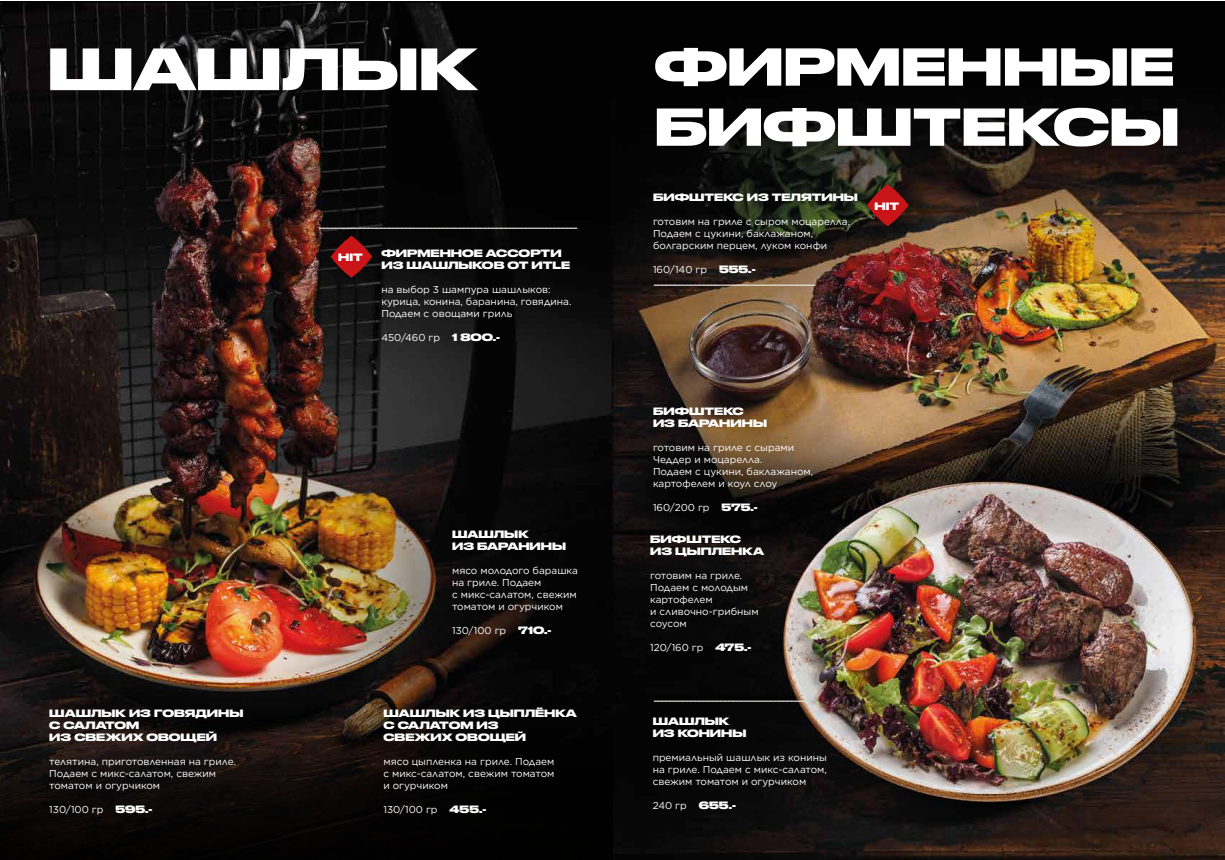
<style>
.page{position:relative;width:1225px;height:860px;background:#fff}
.page>*{position:absolute;margin:0;border:0;box-sizing:border-box;transform-origin:0 0}
.t1{font:700 56px "Druk Wide Cy";color:#fff}
.t2{font:700 50.1px/60.1px "Druk Wide Cy";color:#fff}
.t3{font:10px/12px "Gotham";color:#fff}
.t4{font:700 10px/12px "Druk Wide Cy";color:#fff}
.s1{font-family:"Druk Wide Cy";font-weight:700}
</style>
<div class="page">
<img style="left:0;top:1px;width:1225px;height:859px">
<svg style="left:0;top:696px;width:612px;height:164px;background:#0c0807"></svg>
<svg style="left:331px;top:236px;width:41px;height:42px;background:#751112"></svg>
<svg style="left:867px;top:184px;width:41px;height:42px;background:#7d1815"></svg>
<svg style="left:654px;top:701px;width:152px;height:1px"></svg>
<svg style="left:654px;top:285px;width:162px;height:1px"></svg>
<svg style="left:319px;top:228px;width:258px;height:1px"></svg>
<h1 class="t1" style="left:48px;top:23px;width:431px">ШАШЛЫК</h1>
<h2 class="t2" style="left:654px;top:33px;width:526px">ФИРМЕННЫЕ<br>БИФШТЕКСЫ</h2>
<p class="t4" style="left:49px;top:706px;width:195px">ШАШЛЫК ИЗ ГОВЯДИНЫ<br>С САЛАТОМ<br>ИЗ СВЕЖИХ ОВОЩЕЙ</p>
<p class="t3" style="left:49px;top:755px;width:188px">телятина, приготовленная на гриле.<br>Подаем с микс-салатом, свежим томатом и огурчиком</p>
<p class="t3" style="left:49px;top:803px;width:105px">130/100 гр <span class="s1">595.-</span></p>
<p class="t4" style="left:338px;top:251px;width:26px">HIT</p>
<p class="t4" style="left:381px;top:246px;width:190px">ФИРМЕННОЕ АССОРТИ<br>ИЗ ШАШЛЫКОВ ОТ ИTLE</p>
<p class="t3" style="left:381px;top:283px;width:192px">на выбор 3 шампура шашлыков: курица, конина, баранина, говядина.<br>Подаем с овощами гриль</p>
<p class="t3" style="left:381px;top:331px;width:120px">450/460 гр <span class="s1">1 800.-</span></p>
<p class="t4" style="left:452px;top:528px;width:115px">ШАШЛЫК<br>ИЗ БАРАНИНЫ</p>
<p class="t3" style="left:452px;top:564px;width:127px">мясо молодого барашка на гриле. Подаем<br>с микс-салатом, свежим томатом и огурчиком</p>
<p class="t3" style="left:452px;top:624px;width:101px">130/100 гр <span class="s1">710.-</span></p>
<p class="t4" style="left:383px;top:706px;width:195px">ШАШЛЫК ИЗ ЦЫПЛЁНКА<br>С САЛАТОМ ИЗ<br>СВЕЖИХ ОВОЩЕЙ</p>
<p class="t3" style="left:383px;top:755px;width:172px;text-align:justify">мясо цыпленка на гриле. Подаем с микс-салатом, свежим томатом и огурчиком</p>
<p class="t3" style="left:383px;top:803px;width:104px">130/100 гр <span class="s1">455.-</span></p>
<p class="t4" style="left:653px;top:190px;width:206px">БИФШТЕКС ИЗ ТЕЛЯТИНЫ</p>
<p class="t3" style="left:653px;top:215px;width:199px">готовим на гриле с сыром моцарелла.<br>Подаем с цукини, баклажаном, болгарским перцем, луком конфи</p>
<p class="t3" style="left:653px;top:263px;width:104px">160/140 гр <span class="s1">555.-</span></p>
<p class="t4" style="left:874px;top:199px;width:26px">HIT</p>
<p class="t4" style="left:653px;top:404px;width:115px">БИФШТЕКС<br>ИЗ БАРАНИНЫ</p>
<p class="t3" style="left:653px;top:441px;width:162px">готовим на гриле с сырами<br>Чеддер и моцарелла.<br>Подаем с цукини, баклажаном, картофелем и коул слоу</p>
<p class="t3" style="left:653px;top:501px;width:106px">160/200 гр <span class="s1">575.-</span></p>
<p class="t4" style="left:650px;top:532px;width:115px">БИФШТЕКС<br>ИЗ ЦЫПЛЕНКА</p>
<p class="t3" style="left:650px;top:569px;width:110px">готовим на гриле.<br>Подаем с молодым картофелем<br>и сливочно-грибным соусом</p>
<p class="t3" style="left:650px;top:641px;width:103px">120/160 гр <span class="s1">475.-</span></p>
<p class="t4" style="left:652px;top:714px;width:95px">ШАШЛЫК<br>ИЗ КОНИНЫ</p>
<p class="t3" style="left:652px;top:751px;width:176px;text-align:justify">премиальный шашлык из конины на гриле. Подаем с микс-салатом, свежим томатом и огурчиком</p>
<p class="t3" style="left:652px;top:799px;width:85px">240 гр <span class="s1">655.-</span></p>
</div>
